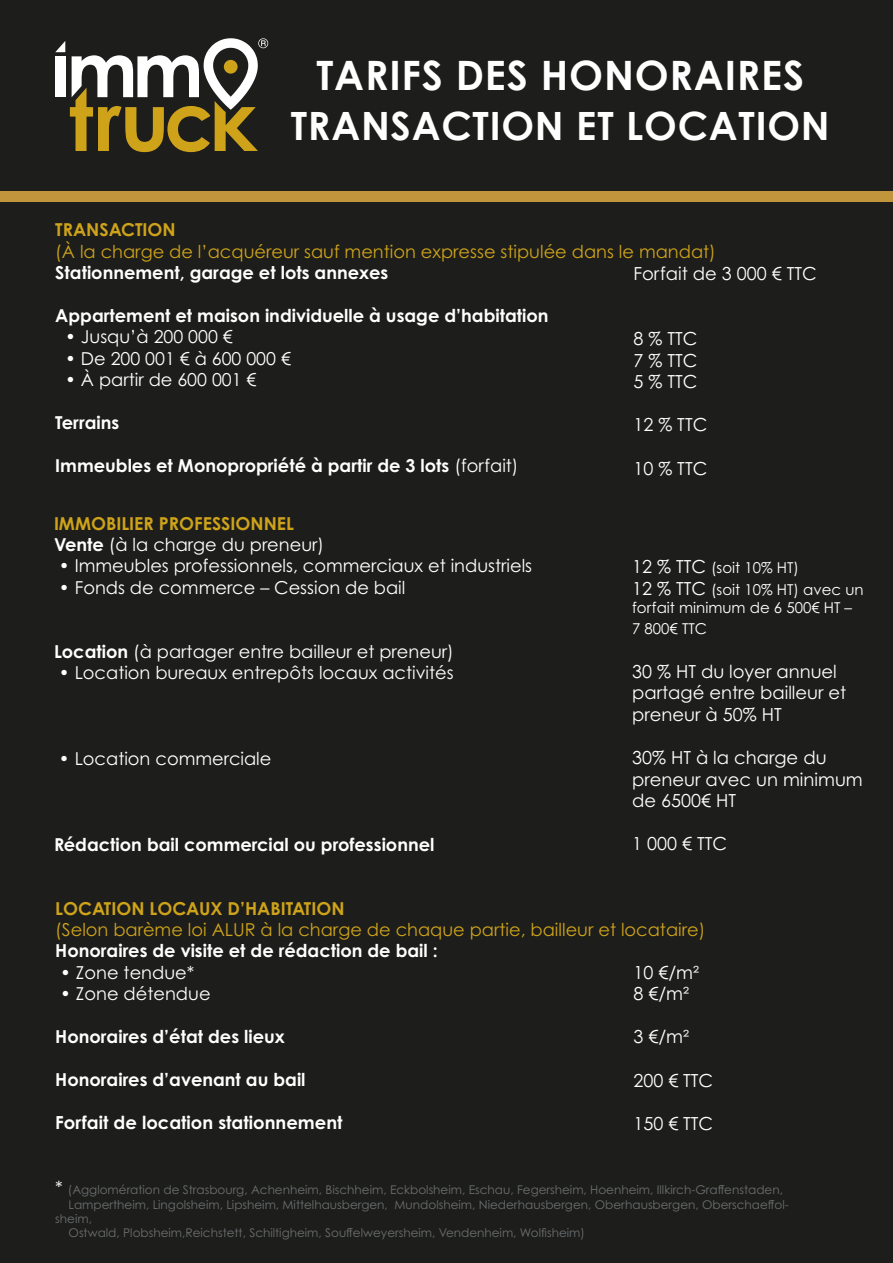
<style>
.page{position:relative;width:893px;height:1263px;background:#1d1d1b}
.page>*{position:absolute;margin:0;border:0;box-sizing:border-box;transform-origin:0 0}
.Style_de_paragraphe{font:700 40.5px "Century Gothic";letter-spacing:.02em;color:#fff}
.Style_de_paragraphe-2{font:700 39px "Century Gothic";letter-spacing:.02em;color:#fff}
.t1{font:18px/21.6px "Century Gothic Pro";color:#fff}
.t2{font:700 18px "Century Gothic Pro";color:#fff}
.t3{font:17.85px "Century Gothic Pro";color:#fff}
.t4{font:700 17.85px "Century Gothic Pro";color:#fff}
.t5{font:17.85px "Century Gothic Pro";color:#cea31a}
.t6{font:700 17.85px "Century Gothic Pro";color:#cea31a}
.t7{font:15px/18px "Century Gothic Pro";color:#fff}
.t8{font:12px "Century Gothic Pro";color:#6b6f70}
.s1{font-weight:400}
.s2{font-weight:700}
.s3{font-size:18px}
.s4{font-size:18px;color:#fff}
</style>
<div class="page">
<svg style="left:55px;top:38px;width:213px;height:114px"></svg>
<div style="left:0;top:191px;width:893px;height:11px;background:#c0953b"></div>
<p class="Style_de_paragraphe" style="left:316px;top:45px;width:489px">TARIFS DES HONORAIRES</p>
<p class="Style_de_paragraphe-2" style="left:291px;top:96px;width:540px">TRANSACTION ET LOCATION</p>
<p class="t6" style="left:55px;top:219px;width:122px">TRANSACTION</p>
<p class="t5" style="left:55px;top:240px;width:662px">(À la charge de l’acquéreur sauf mention expresse stipulée dans le mandat)</p>
<p class="t4" style="left:55px;top:262px;width:335px">Stationnement, garage et lots annexes</p>
<p class="t4" style="left:55px;top:304px;width:495px">Appartement et maison individuelle à usage d’habitation</p>
<p class="t3" style="left:65px;top:326px;width:169px">• Jusqu’à 200 000 €</p>
<p class="t3" style="left:65px;top:347px;width:227px">• De 200 001 € à 600 000 €</p>
<p class="t3" style="left:65px;top:369px;width:193px">• À partir de 600 001 €</p>
<p class="t4" style="left:55px;top:411px;width:66px">Terrains</p>
<p class="t4" style="left:55px;top:454px;width:465px">Immeubles et Monopropriété à partir de 3 lots <span class="s1">(forfait)</span></p>
<p class="t1" style="left:633px;top:263px;width:185px">Forfait de 3 000 € TTC</p>
<p class="t1" style="left:633px;top:327px;width:65px">8 % TTC</p>
<p class="t1" style="left:633px;top:349px;width:65px">7 % TTC</p>
<p class="t1" style="left:633px;top:371px;width:65px">5 % TTC</p>
<p class="t1" style="left:633px;top:414px;width:75px">12 % TTC</p>
<p class="t1" style="left:633px;top:457px;width:75px">10 % TTC</p>
<p class="t6" style="left:54px;top:512px;width:242px">IMMOBILIER PROFESSIONNEL</p>
<p class="t3" style="left:54px;top:534px;width:272px"><span class="s2">Vente</span> (à la charge du preneur)</p>
<p class="t3" style="left:59px;top:555px;width:475px">• Immeubles professionnels, commerciaux et industriels</p>
<p class="t3" style="left:59px;top:576px;width:348px">• Fonds de commerce – Cession de bail</p>
<p class="t3" style="left:54px;top:641px;width:401px"><span class="s2">Location</span> (à partager entre bailleur et preneur)</p>
<p class="t3" style="left:59px;top:662px;width:396px">• Location bureaux entrepôts locaux activités</p>
<p class="t3" style="left:59px;top:748px;width:214px"><span class="s2">•</span> Location commerciale</p>
<p class="t4" style="left:54px;top:833px;width:382px">Rédaction bail commercial ou professionnel</p>
<p class="t7" style="left:632px;top:559px;width:168px"><span class="s3">12 % TTC</span> (soit 10% HT)</p>
<p class="t7" style="left:632px;top:580px;width:233px"><span class="s3">12 % TTC</span> (soit 10% HT) avec un forfait minimum de 6 500€ HT –</p>
<p class="t7" style="left:632px;top:620px;width:76px">7 800€ TTC</p>
<p class="t1" style="left:632px;top:660px;width:216px">30 % HT du loyer annuel partagé entre bailleur et preneur à 50% HT</p>
<p class="t1" style="left:632px;top:746px;width:232px">30% HT à la charge du preneur avec un minimum de 6500€ HT</p>
<p class="t1" style="left:632px;top:833px;width:96px">1 000 € TTC</p>
<p class="t6" style="left:55px;top:897px;width:291px">LOCATION LOCAUX D’HABITATION</p>
<p class="t5" style="left:55px;top:919px;width:651px">(Selon barème loi ALUR à la charge de chaque partie, bailleur et locataire)</p>
<p class="t4" style="left:55px;top:940px;width:384px">Honoraires de visite et de rédaction de bail :</p>
<p class="t3" style="left:60px;top:961px;width:136px">• Zone tendue*</p>
<p class="t3" style="left:60px;top:983px;width:152px">• Zone détendue</p>
<p class="t4" style="left:55px;top:1025px;width:231px">Honoraires d’état des lieux</p>
<p class="t4" style="left:55px;top:1068px;width:252px">Honoraires d’avenant au bail</p>
<p class="t2" style="left:55px;top:1111px;width:289px">Forfait de location stationnement</p>
<p class="t1" style="left:633px;top:961px;width:67px">10 €/m²</p>
<p class="t1" style="left:633px;top:983px;width:57px">8 €/m²</p>
<p class="t1" style="left:633px;top:1026px;width:57px">3 €/m²</p>
<p class="t1" style="left:633px;top:1069px;width:81px">200 € TTC</p>
<p class="t1" style="left:633px;top:1112px;width:81px">150 € TTC</p>
<p class="t8" style="left:55px;top:1182px;width:729px"><span class="s4">*</span> (Agglomération de Strasbourg, Achenheim, Bischheim, Eckbolsheim, Eschau, Fegersheim, Hoenheim, Illkirch-Graffenstaden,</p>
<p class="t8" style="left:69px;top:1197px;width:722px">Lampertheim, Lingolsheim, Lipsheim, Mittelhausbergen, Mundolsheim, Niederhausbergen, Oberhausbergen, Oberschaeffol-</p>
<p class="t8" style="left:55px;top:1211px;width:38px">sheim,</p>
<p class="t8" style="left:69px;top:1226px;width:518px">Ostwald, Plobsheim,Reichstett, Schiltigheim, Souffelweyersheim, Vendenheim, Wolfisheim)</p>
</div>
